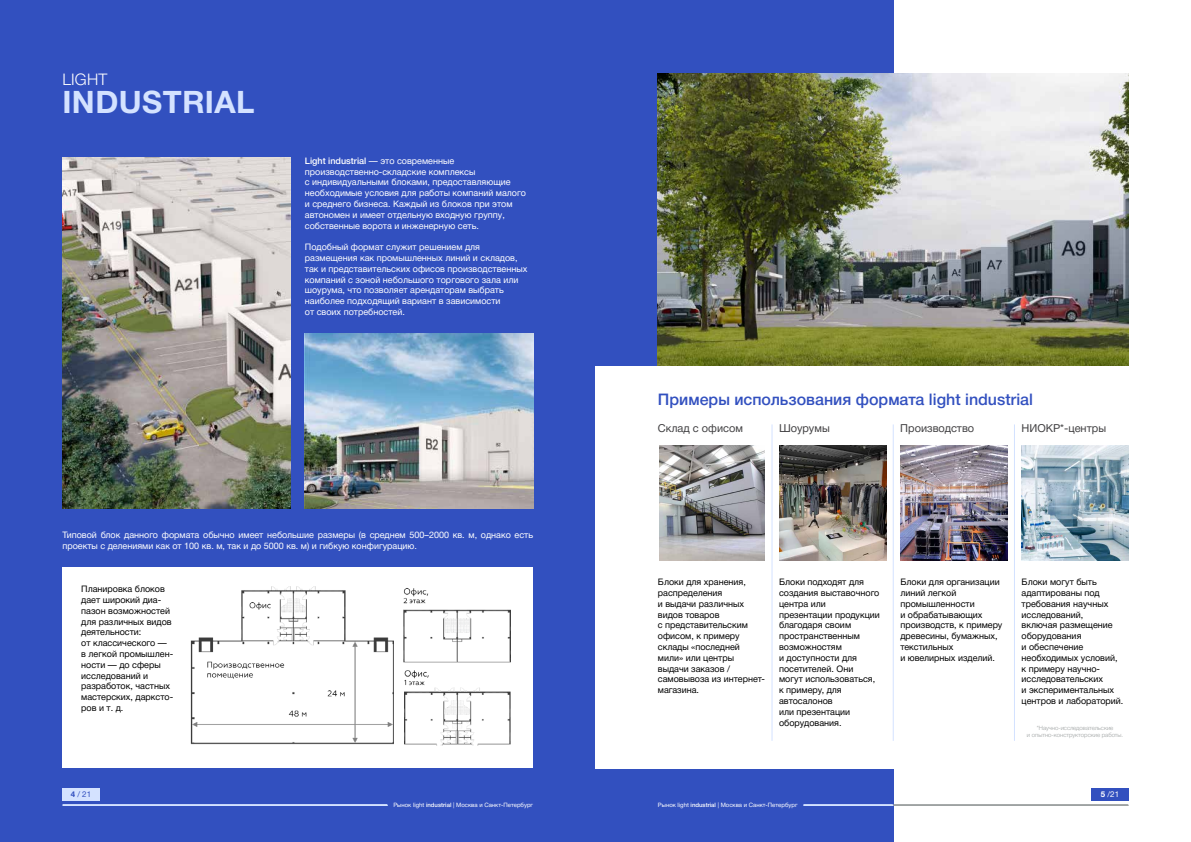
<style>
.page{position:relative;width:1191px;height:842px;background:#fff}
.page>*{position:absolute;margin:0;border:0;box-sizing:border-box;transform-origin:0 0}
.t1{font:700 31px "Helvetica Neue Cyr";letter-spacing:.015em;color:#d4e2ff}
.t2{font:500 16px "Helvetica Neue Cyr";color:#3250bf}
.t3{font:300 16px "Helvetica Neue Cyr";letter-spacing:.015em;color:#fff}
.t4{font:11px "Helvetica Neue Cyr";color:#414042}
.t5{font:9px/10.8px "Helvetica Neue Cyr";color:#000}
.t6{font:9px/10.8px "Helvetica Neue Cyr";color:#fff}
.t7{font:8px "Helvetica Neue Cyr";color:#3250bf}
.t8{font:8px "Helvetica Neue Cyr";color:#fff}
.t9{font:6px "Helvetica Neue Cyr";color:#fff}
.t10{font:300 6px/7.2px "Helvetica Neue Cyr";color:#9ea2a2;text-align:center}
.s1{font-weight:500}
.s2{font-weight:700}
</style>
<div class="page">
<div style="left:0;top:0;width:893px;height:842px;background:#3250bf"></div>
<div style="left:595px;top:366px;width:596px;height:402px;background:#fff"></div>
<img style="left:62px;top:157px;width:229px;height:352px">
<img style="left:305px;top:334px;width:228px;height:175px">
<img style="left:659px;top:445px;width:106px;height:116px">
<img style="left:779px;top:445px;width:107px;height:116px">
<img style="left:900px;top:445px;width:107px;height:116px">
<img style="left:1021px;top:445px;width:107px;height:116px">
<div style="left:62px;top:567px;width:471px;height:201px;background:#fff"></div>
<img style="left:658px;top:74px;width:470px;height:292px">
<img style="left:190px;top:587px;width:203px;height:158px">
<img style="left:403px;top:588px;width:107px;height:75px">
<img style="left:404px;top:670px;width:107px;height:75px">
<hr style="left:771px;top:424px;width:1px;height:317px;background:#d4e2ff">
<hr style="left:892px;top:424px;width:1px;height:317px;background:#d4e2ff">
<hr style="left:1014px;top:424px;width:1px;height:317px;background:#d4e2ff">
<div style="left:1091px;top:788px;width:37px;height:13px;background:#3250bf"></div>
<div style="left:62px;top:788px;width:37px;height:13px;background:#d4e2ff"></div>
<svg style="left:62px;top:804px;width:326px;height:2px"></svg>
<svg style="left:803px;top:804px;width:325px;height:2px"></svg>
<h2 class="t3" style="left:62px;top:71px;width:47px">LIGHT</h2>
<h1 class="t1" style="left:62px;top:85px;width:194px">INDUSTRIAL</h1>
<p class="t6" style="left:305px;top:155px;width:223px"><span class="s1">Light industrial</span> — это современные производственно-складские комплексы<br>с индивидуальными блоками, предоставляющие необходимые условия для работы компаний малого и среднего бизнеса. Каждый из блоков при этом автономен и имеет отдельную входную группу, собственные ворота и инженерную сеть.</p>
<p class="t6" style="left:305px;top:242px;width:224px">Подобный формат служит решением для размещения как промышленных линий и складов, так и представительских офисов производственных компаний с зоной небольшого торгового зала или шоурума, что позволяет арендаторам выбрать наиболее подходящий вариант в зависимости<br>от своих потребностей.</p>
<p class="t6" style="left:62px;top:530px;width:472px">Типовой блок данного формата обычно имеет небольшие размеры (в среднем 500–2000 кв. м, однако есть проекты с делениями как от 100 кв. м, так и до 5000 кв. м) и гибкую конфигурацию.</p>
<p class="t5" style="left:81px;top:584px;width:94px">Планировка блоков дает широкий диа&shy;пазон возможностей для различных видов деятельности:<br>от классического — в легкой промышлен&shy;ности — до сферы исследований и разработок, частных мастерских, дарксто&shy;ров и т. д.</p>
<h2 class="t2" style="left:658px;top:390px;width:377px">Примеры использования формата light industrial</h2>
<p class="t4" style="left:658px;top:422px;width:86px">Склад с офисом</p>
<p class="t4" style="left:779px;top:422px;width:52px">Шоурумы</p>
<p class="t4" style="left:900px;top:422px;width:75px">Производство</p>
<p class="t4" style="left:1021px;top:422px;width:86px">НИОКР*-центры</p>
<p class="t5" style="left:658px;top:577px;width:109px">Блоки для хранения, распределения<br>и выдачи различных видов товаров<br>с представительским офисом, к примеру склады «последней мили» или центры выдачи заказов / самовывоза из интернет&shy;магазина.</p>
<p class="t5" style="left:779px;top:577px;width:102px">Блоки подходят для создания выставочного центра или презентации продукции благодаря своим пространственным возможностям<br>и доступности для посетителей. Они<br>могут использоваться, к примеру, для автосалонов<br>или презентации оборудования.</p>
<p class="t5" style="left:900px;top:577px;width:104px">Блоки для организации линий легкой промышленности<br>и обрабатывающих производств, к примеру древесины, бумажных, текстильных<br>и ювелирных изделий.</p>
<p class="t5" style="left:1021px;top:577px;width:103px">Блоки могут быть адаптированы под требования научных исследований,<br>включая размещение оборудования<br>и обеспечение необходимых условий, к примеру научно&shy;исследовательских<br>и экспериментальных центров и лабораторий.</p>
<p class="t10" style="left:1027px;top:724px;width:98px">*Научно-исследовательские<br>и опытно-конструкторские работы.</p>
<p class="t7" style="left:71px;top:790px;width:22px"><span class="s2">4</span> / 21</p>
<p class="t8" style="left:1101px;top:790px;width:20px"><span class="s2">5</span> /21</p>
<p class="t9" style="left:393px;top:802px;width:141px">Рынок light <span class="s1">industrial</span> | Москва и Санкт-Петербург</p>
<p class="t9" style="left:658px;top:802px;width:141px">Рынок light <span class="s1">industrial</span> | Москва и Санкт-Петербург</p>
</div>
